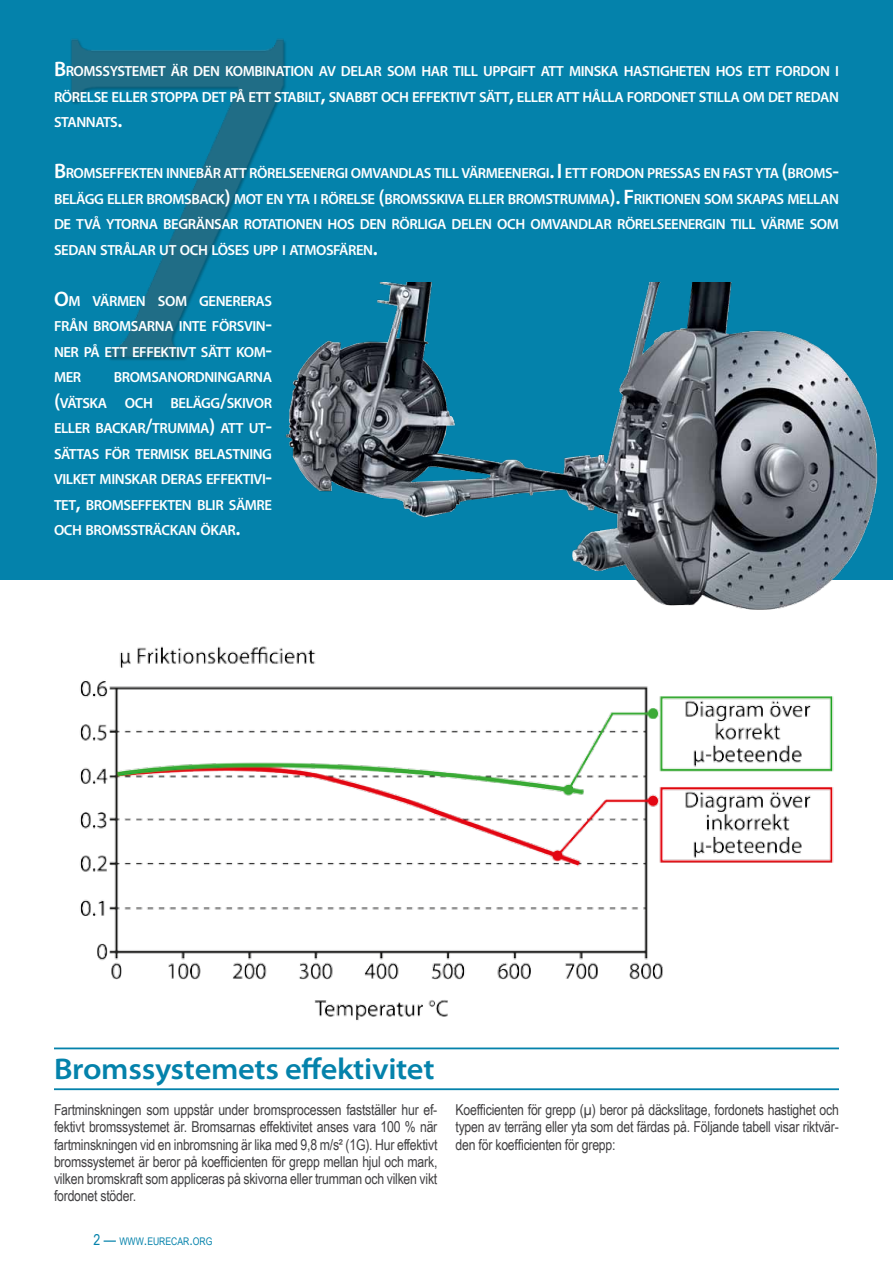
<style>
.page{position:relative;width:893px;height:1263px;background:#fff}
.page>*{position:absolute;margin:0;border:0;box-sizing:border-box;transform-origin:0 0}
.t1{font:600 semi-expanded 30px "Myriad Pro";letter-spacing:-.01em;color:#0482ab}
.t2{font:15px/17.2px "Arial Narrow";letter-spacing:-.015em;color:#414042;text-align:justify}
.t3{font:600 14.7px/25.5px "Myriad Pro";letter-spacing:-.03em;color:#fff;text-align:justify}
.t4{font:10.5px "Arial Narrow";color:#0482ab}
.s1{font-size:21px}
.s2{font-size:15px}
</style>
<div class="page">
<div style="left:0;top:0;width:893px;height:580px;background:#0482ab"></div>
<img style="left:71px;top:39px;width:215px;height:321px">
<img style="left:80px;top:646px;width:754px;height:375px">
<img style="left:272px;top:282px;width:606px;height:328px">
<hr style="left:54px;top:1047px;width:785px;height:2px;background:#0482ab">
<hr style="left:54px;top:1088px;width:785px;height:2px;background:#0482ab">
<p class="t3" style="left:54px;top:58px;width:786px"><span class="s1">B</span>ROMSSYSTEMET ÄR DEN KOMBINATION AV DELAR SOM HAR TILL UPPGIFT ATT MINSKA HASTIGHETEN HOS ETT FORDON I RÖRELSE ELLER STOPPA DET PÅ ETT STABILT<span class="s1">,</span> SNABBT OCH EFFEKTIVT SÄTT<span class="s1">,</span> ELLER ATT HÅLLA FORDONET STILLA OM DET REDAN STANNATS<span class="s1">.</span></p>
<p class="t3" style="left:54px;top:160px;width:786px"><span class="s1">B</span>ROMSEFFEKTEN INNEBÄR ATT RÖRELSEENERGI OMVANDLAS TILL VÄRMEENERGI<span class="s1">. I</span> ETT FORDON PRESSAS EN FAST YTA <span class="s1">(</span>BROMS<span class="s1">-</span>BELÄGG ELLER BROMSBACK<span class="s1">)</span> MOT EN YTA I RÖRELSE <span class="s1">(</span>BROMSSKIVA ELLER BROMSTRUMMA<span class="s1">). F</span> RIKTIONEN SOM SKAPAS MELLAN DE TVÅ YTORNA BEGRÄNSAR ROTATIONEN HOS DEN RÖRLIGA DELEN OCH OMVANDLAR RÖRELSEENERGIN TILL VÄRME SOM SEDAN STRÅLAR UT OCH LÖSES UPP I ATMOSFÄREN<span class="s1">.</span></p>
<p class="t3" style="left:54px;top:288px;width:220px"><span class="s1">O</span>M VÄRMEN SOM GENERERAS FRÅN BROMSARNA INTE FÖRSVIN<span class="s1">-</span>NER PÅ ETT EFFEKTIVT SÄTT KOM<span class="s1">-</span>MER</p>
<p class="t3" style="left:54px;top:364px;width:220px;text-indent:60px">BROMSANORDNINGARNA <span class="s1">(</span>VÄTSKA OCH BELÄGG<span class="s1">/</span>SKIVOR ELLER BACKAR<span class="s1">/</span>TRUMMA<span class="s1">)</span> ATT UT<span class="s1">-</span>SÄTTAS FÖR TERMISK BELASTNING VILKET MINSKAR DERAS EFFEKTIVI<span class="s1">-</span>TET<span class="s1">,</span> BROMSEFFEKTEN BLIR SÄMRE OCH BROMSSTRÄCKAN ÖKAR<span class="s1">.</span></p>
<h1 class="t1" style="left:54px;top:1052px;width:382px">Bromssystemets effektivitet</h1>
<p class="t2" style="left:54px;top:1101px;width:385px">Fartminskningen som uppstår under bromsprocessen fastställer hur ef&shy;fektivt bromssystemet är. Bromsarnas effektivitet anses vara 100 % när fartminskningen vid en inbromsning är lika med 9,8 m/s² (1G). Hur effektivt bromssystemet är beror på koefficienten för grepp mellan hjul och mark, vilken bromskraft som appliceras på skivorna eller trumman och vilken vikt fordonet stöder.</p>
<p class="t2" style="left:455px;top:1101px;width:385px">Koefficienten för grepp (µ) beror på däckslitage, fordonets hastighet och typen av terräng eller yta som det färdas på. Följande tabell visar riktvär&shy;den för koefficienten för grepp:</p>
<p class="t4" style="left:94px;top:1233px;width:120px"><span class="s2">2 —</span> WWW<span class="s2">.</span>EURECAR<span class="s2">.</span>ORG</p>
</div>
